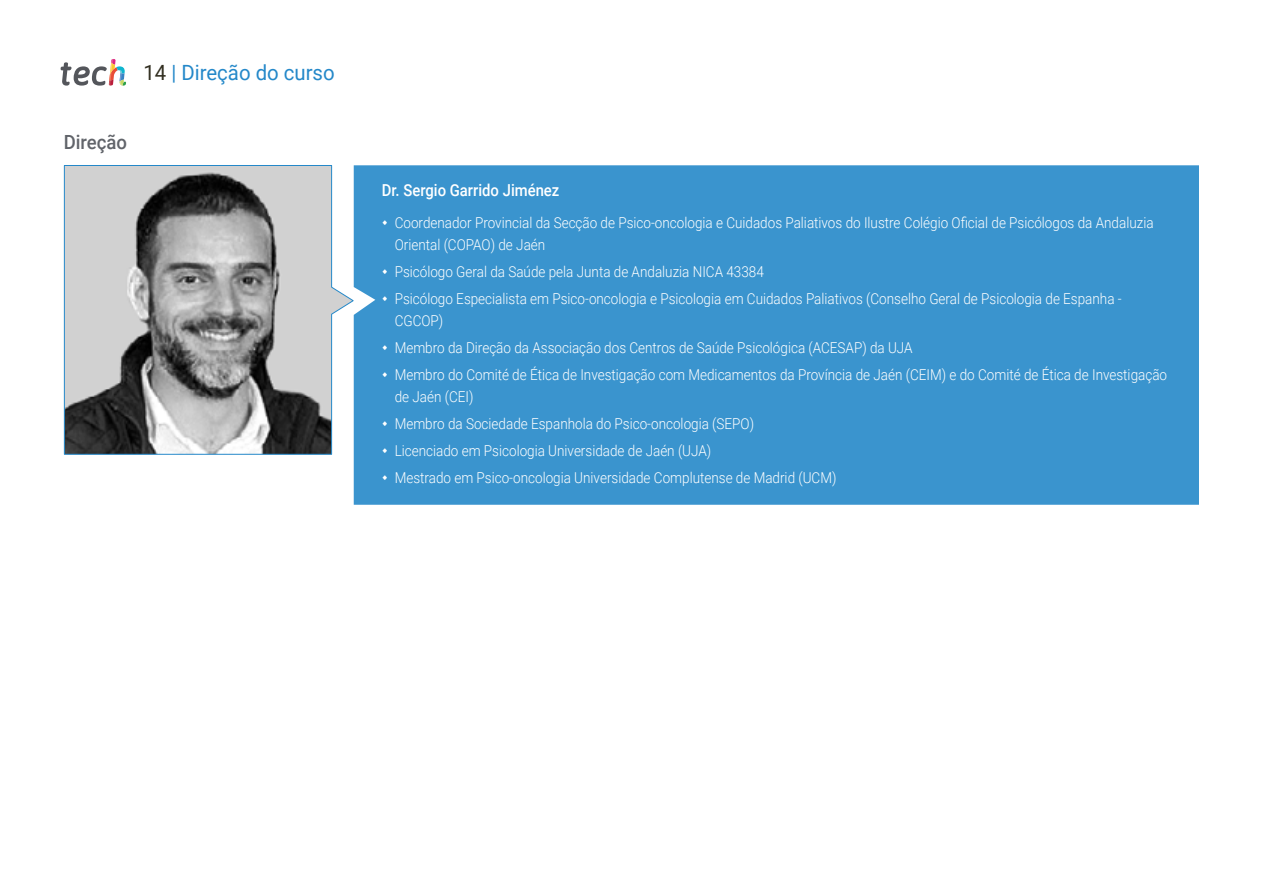
<style>
.page{position:relative;width:1263px;height:893px;background:#fff}
.page>*{position:absolute;margin:0;border:0;box-sizing:border-box;transform-origin:0 0}
.t1{font:21px "Roboto";color:#2488c9}
.t2{font:500 19.5px "Roboto";color:#61646a;scale:.95 1}
.t3{font:500 16.5px "Roboto";color:#fff;scale:.9 1}
.t4{font:300 15px/26.7px "Roboto";color:#fff;scale:.9 1}
.s1{color:#312e20}
</style>
<div class="page">
<div style="left:354px;top:165px;width:845px;height:340px;background:#3a94ce"></div>
<svg style="left:64px;top:165px;width:290px;height:290px;background:#a1a3a4"></svg>
<svg style="left:61px;top:59px;width:65px;height:27px"></svg>
<svg style="left:383px;top:220px;width:4px;height:5px"></svg>
<svg style="left:383px;top:270px;width:4px;height:5px"></svg>
<svg style="left:383px;top:296px;width:4px;height:5px"></svg>
<svg style="left:383px;top:346px;width:4px;height:5px"></svg>
<svg style="left:383px;top:372px;width:4px;height:5px"></svg>
<svg style="left:383px;top:422px;width:4px;height:5px"></svg>
<svg style="left:383px;top:448px;width:4px;height:5px"></svg>
<svg style="left:383px;top:475px;width:4px;height:5px"></svg>
<h1 class="t1" style="left:144px;top:57px;width:193px"><span class="s1">14</span> | Direção do curso</h1>
<h2 class="t2" style="left:64px;top:128px;width:68px">Direção</h2>
<p class="t3" style="left:382px;top:179px;width:199px">Dr. Sergio Garrido Jiménez</p>
<p class="t4" style="left:395px;top:211px;width:845px;line-height:22.5px">Coordenador Provincial da Secção de Psico-oncologia e Cuidados Paliativos do Ilustre Colégio Oficial de Psicólogos da Andaluzia<br>Oriental (COPAO) de Jaén</p>
<p class="t4" style="left:395px;top:258px;width:809px">Psicólogo Geral da Saúde pela Junta de Andaluzia NICA 43384<br>Psicólogo Especialista em Psico-oncologia e Psicologia em Cuidados Paliativos (Conselho Geral de Psicologia de Espanha -</p>
<p class="t4" style="left:395px;top:307px;width:860px">CGCOP)<br>Membro da Direção da Associação dos Centros de Saúde Psicológica (ACESAP) da UJA<br>Membro do Comité de Ética de Investigação com Medicamentos da Província de Jaén (CEIM) e do Comité de Ética de Investigação</p>
<p class="t4" style="left:395px;top:383px;width:492px">de Jaén (CEI)<br>Membro da Sociedade Espanhola do Psico-oncologia (SEPO)<br>Licenciado em Psicologia Universidade de Jaén (UJA)<br>Mestrado em Psico-oncologia Universidade Complutense de Madrid (UCM)</p>
</div>
